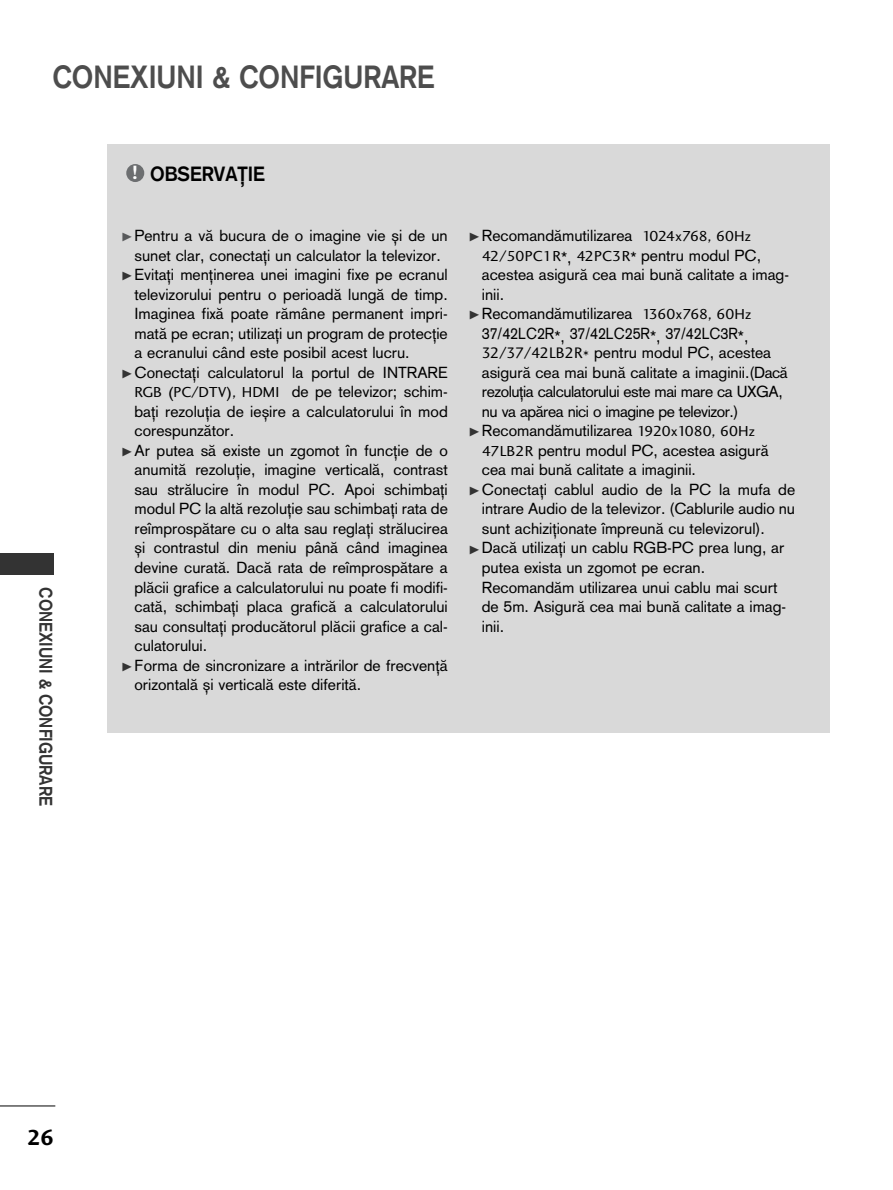
<style>
.page{position:relative;width:893px;height:1190px;background:#fff}
.page>*{position:absolute;margin:0;border:0;box-sizing:border-box;transform-origin:0 0}
.t1{font:31.5px "Akzid Gro Bol East";color:#4d4d4d;scale:.9 1}
.t2{font:22.5px "Charlotte Sans Bold Plain";color:#000}
.t3{font:20.25px "Akzid Gro Bol East";color:#000;scale:.95 1}
.t4{font:18px "Akzid Gro Bol East";color:#333;scale:.9 1}
.t5{font:15.75px "Akzid Gro Rom East";color:#000}
.t6{font:15.75px "Akzid Gro Rom East";letter-spacing:-.03em;color:#000}
.t7{font:15.75px "Akzid Gro Rom East";color:#000;scale:.9 1}
.s1{font-family:"Charlotte Sans Bold Plain";font-size:19.95px;color:#fff}
.s2{font-family:"FZDING33";font-size:10.05px;color:#58595b}
.s3{font-family:"FZDING33";font-size:10.05px;color:#333}
.s4{font-family:"Charlotte Sans Book Plain";font-size:15px}
.s5{font-family:"Charlotte Sans Book Plain"}
</style>
<div class="page">
<hr style="left:0;top:1105px;width:55px;height:1px;background:#000">
<div style="left:0;top:553px;width:54px;height:21px;background:#333"></div>
<div style="left:107px;top:145px;width:723px;height:588px;background:#d9d9d9"></div>
<div style="left:126px;top:164px;width:18px;height:18px;background:#6c6e70;border-radius:50%"></div>
<h1 class="t1" style="left:53px;top:65px;width:426px">CONEXIUNI &amp; CONFIGURARE</h1>
<p class="t4" style="left:52px;top:587px;width:244px;rotate:90deg">CONEXIUNI &amp; CONFIGURARE</p>
<p class="t3" style="left:132px;top:166px;width:142px"><span class="s1">!</span> OBSERVAfiIE</p>
<p class="t5" style="left:122px;top:230px;width:327px"><span class="s2">G</span> Pentru a v„ bucura de o imagine vie ∫i de un</p>
<p class="t5" style="left:134px;top:250px;width:308px">sunet clar, conecta˛i un calculator la televizor.</p>
<p class="t5" style="left:122px;top:269px;width:327px"><span class="s3">G</span> Evita˛i men˛inerea unei imagini fixe pe ecranul</p>
<p class="t5" style="left:134px;top:289px;width:315px">televizorului pentru o perioad„ lung„ de timp.</p>
<p class="t5" style="left:134px;top:308px;width:315px">Imaginea fix„ poate r„m‚ne permanent impri-</p>
<p class="t5" style="left:134px;top:328px;width:315px">mat„ pe ecran; utiliza˛i un program de protec˛ie</p>
<p class="t5" style="left:134px;top:347px;width:277px">a ecranului c‚nd este posibil acest lucru.</p>
<p class="t5" style="left:122px;top:367px;width:327px"><span class="s3">G</span> Conecta˛i calculatorul la portul de INTRARE</p>
<p class="t5" style="left:134px;top:386px;width:315px"><span class="s4">RGB (PC/DTV), HDMI</span> de pe televizor; schim-</p>
<p class="t5" style="left:134px;top:406px;width:315px">ba˛i rezolu˛ia de ie∫ire a calculatorului Ón mod</p>
<p class="t5" style="left:134px;top:425px;width:101px">corespunz„tor.</p>
<p class="t5" style="left:122px;top:445px;width:327px"><span class="s3">G</span> Ar putea s„ existe un zgomot Ón func˛ie de o</p>
<p class="t5" style="left:134px;top:464px;width:315px">anumit„ rezolu˛ie, imagine vertical„, contrast</p>
<p class="t5" style="left:134px;top:484px;width:315px">sau str„lucire Ón modul PC. Apoi schimba˛i</p>
<p class="t5" style="left:134px;top:503px;width:315px">modul PC la alt„ rezolu˛ie sau schimba˛i rata de</p>
<p class="t5" style="left:134px;top:523px;width:315px">reÓmprosp„tare cu o alta sau regla˛i str„lucirea</p>
<p class="t5" style="left:134px;top:542px;width:315px">∫i contrastul din meniu p‚n„ c‚nd imaginea</p>
<p class="t5" style="left:134px;top:562px;width:315px">devine curat„. Dac„ rata de reÓmprosp„tare a</p>
<p class="t5" style="left:134px;top:581px;width:315px">pl„cii grafice a calculatorului nu poate fi modifi-</p>
<p class="t5" style="left:134px;top:601px;width:315px">cat„, schimba˛i placa grafic„ a calculatorului</p>
<p class="t5" style="left:134px;top:620px;width:315px">sau consulta˛i produc„torul pl„cii grafice a cal-</p>
<p class="t5" style="left:134px;top:640px;width:74px">culatorului.</p>
<p class="t5" style="left:122px;top:659px;width:327px"><span class="s3">G</span> Forma de sincronizare a intr„rilor de frecven˛„</p>
<p class="t5" style="left:134px;top:679px;width:228px">orizontal„ ∫i vertical„ este diferit„.</p>
<p class="t5" style="left:469px;top:230px;width:283px"><span class="s3">G</span> Recomand„mutilizarea <span class="s4">1024x768, 60Hz</span></p>
<p class="t5" style="left:482px;top:250px;width:281px"><span class="s4">42/50PC1R</span>*, <span class="s4">42PC3R</span>* pentru modul PC,</p>
<p class="t5" style="left:482px;top:269px;width:309px">acestea asigur„ cea mai bun„ calitate a imag-</p>
<p class="t5" style="left:482px;top:289px;width:24px">inii.</p>
<p class="t5" style="left:469px;top:308px;width:284px"><span class="s3">G</span> Recomand„mutilizarea <span class="s4">1360x768, 60Hz</span></p>
<p class="t7" style="left:482px;top:328px;width:298px">37/42LC2R*, 37/42LC25R*, 37/42LC3R*,</p>
<p class="t5" style="left:482px;top:347px;width:291px"><span class="s5">32/37/42LB2R*</span> pentru modul PC, acestea</p>
<p class="t5" style="left:482px;top:367px;width:307px">asigur„ cea mai bun„ calitate a imaginii.(Dac„</p>
<p class="t6" style="left:482px;top:386px;width:302px">rezolu˛ia calculatorului este mai mare ca UXGA,</p>
<p class="t6" style="left:482px;top:406px;width:258px">nu va ap„rea nici o imagine pe televizor.)</p>
<p class="t5" style="left:469px;top:425px;width:287px"><span class="s3">G</span> Recomand„mutilizarea <span class="s4">1920x1080, 60Hz</span></p>
<p class="t5" style="left:482px;top:445px;width:288px"><span class="s4">47LB2R</span> pentru modul PC, acestea asigur„</p>
<p class="t5" style="left:482px;top:464px;width:216px">cea mai bun„ calitate a imaginii.</p>
<p class="t5" style="left:469px;top:484px;width:327px"><span class="s3">G</span> Conecta˛i cablul audio de la PC la mufa de</p>
<p class="t5" style="left:482px;top:503px;width:315px">intrare Audio de la televizor. (Cablurile audio nu</p>
<p class="t5" style="left:482px;top:523px;width:284px">sunt achizi˛ionate Ómpreun„ cu televizorul).</p>
<p class="t5" style="left:469px;top:542px;width:317px"><span class="s3">G</span> Dac„ utiliza˛i un cablu RGB-PC prea lung, ar</p>
<p class="t5" style="left:482px;top:562px;width:225px">putea exista un zgomot pe ecran.</p>
<p class="t5" style="left:482px;top:581px;width:297px">Recomand„m utilizarea unui cablu mai scurt</p>
<p class="t5" style="left:482px;top:601px;width:306px">de 5m. Asigur„ cea mai bun„ calitate a imag-</p>
<p class="t5" style="left:482px;top:620px;width:24px">inii.</p>
<h2 class="t2" style="left:27px;top:1128px;width:28px">26</h2>
</div>
